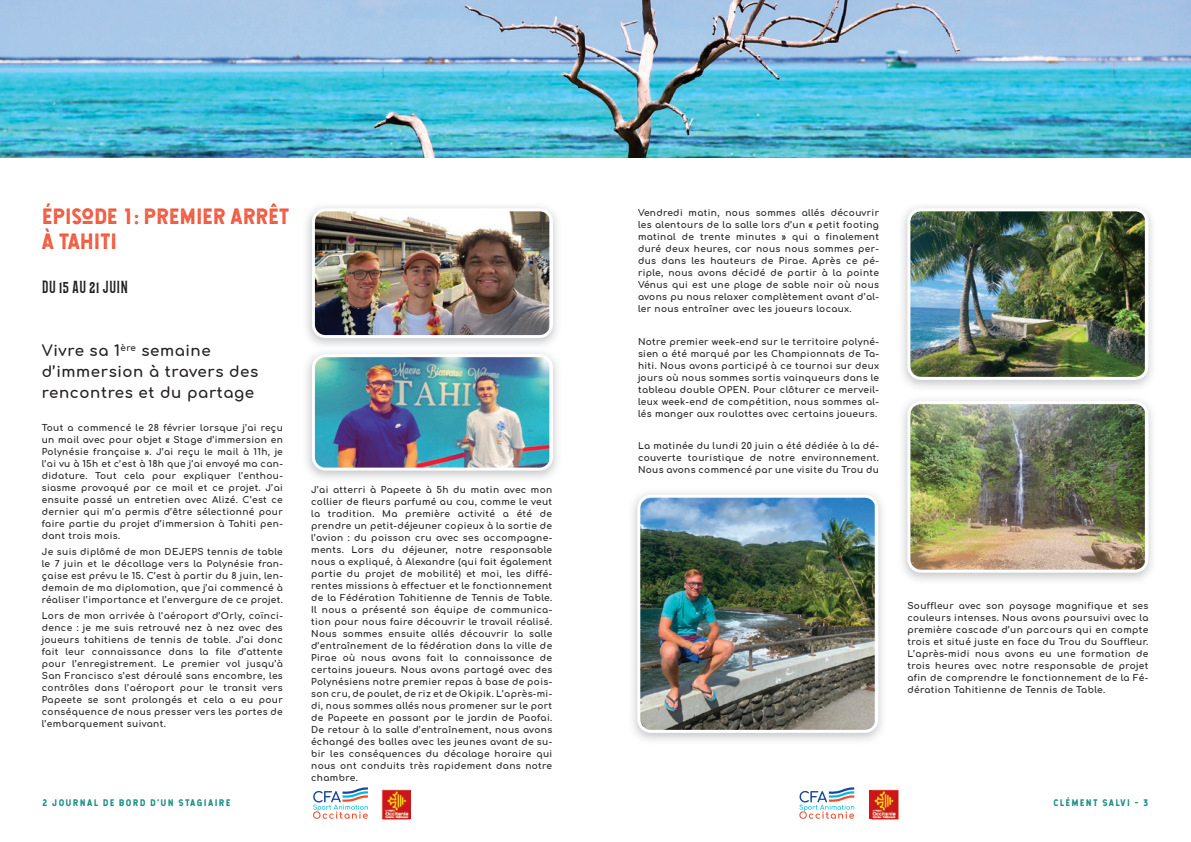
<style>
.page{position:relative;width:1191px;height:842px;background:#fff}
.page>*{position:absolute;margin:0;border:0;box-sizing:border-box;transform-origin:0 0}
.t1{font:21px/25px "Hansief Rough";letter-spacing:.04em;color:#ef4d2f}
.t2{font:700 15px/21px "Comfortaa";letter-spacing:.04em;color:#231f20}
.t3{font:15px "Barbaro";letter-spacing:.04em;color:#231f20}
.t4{font:700 9px/12px "Comfortaa";letter-spacing:.04em;color:#231f20;text-align:justify}
.t5{font:9px "Hansief Rough";letter-spacing:.2em;color:#008177}
</style>
<div class="page">
<svg style="left:313px;top:787px;width:55px;height:32px"></svg>
<svg style="left:799px;top:787px;width:55px;height:32px"></svg>
<hr style="left:869px;top:791px;width:3px;height:28px;background:#cd151d">
<img style="left:312px;top:208px;width:241px;height:130px">
<img style="left:907px;top:208px;width:241px;height:172px">
<img style="left:637px;top:495px;width:241px;height:238px">
<img style="left:907px;top:401px;width:241px;height:172px">
<img style="left:312px;top:354px;width:241px;height:117px">
<img style="left:0;top:0;width:1191px;height:157px">
<img style="left:381px;top:789px;width:29px;height:30px">
<img style="left:872px;top:789px;width:28px;height:30px">
<h1 class="t1" style="left:43px;top:203px;width:248px">ÉPISODE 1: PREMIER ARRÊT<br>À TAHITI</h1>
<h2 class="t3" style="left:43px;top:277px;width:87px">DU 15 AU 21 JUIN</h2>
<h2 class="t2" style="left:42px;top:338px;width:218px">Vivre sa 1<sup>ère</sup> semaine d’immersion à travers des rencontres et du partage</h2>
<p class="t4" style="left:42px;top:420px;width:242px">Tout a commencé le 28 février lorsque j’ai reçu un mail avec pour objet « Stage d’immersion en Polynésie française ». J’ai reçu le mail à 11h, je l’ai vu à 15h et c’est à 18h que j’ai envoyé ma can&shy;didature. Tout cela pour expliquer l’enthou&shy;siasme provoqué par ce mail et ce projet. J’ai ensuite passé un entretien avec Alizé. C’est ce dernier qui m’a permis d’être sélectionné pour faire partie du projet d’immersion à Tahiti pen&shy;dant trois mois.</p>
<p class="t4" style="left:42px;top:544px;width:242px">Je suis diplômé de mon DEJEPS tennis de table le 7 juin et le décollage vers la Polynésie fran&shy;çaise est prévu le 15. C’est à partir du 8 juin, len&shy;demain de ma diplomation, que j’ai commencé à réaliser l’importance et l’envergure de ce projet.</p>
<p class="t4" style="left:42px;top:608px;width:242px">Lors de mon arrivée à l’aéroport d’Orly, coïnci&shy;dence : je me suis retrouvé nez à nez avec des joueurs tahitiens de tennis de table. J’ai donc fait leur connaissance dans la file d’attente pour l’enregistrement. Le premier vol jusqu’à San Francisco s’est déroulé sans encombre, les contrôles dans l’aéroport pour le transit vers Papeete se sont prolongés et cela a eu pour conséquence de nous presser vers les portes de l’embarquement suivant.</p>
<p class="t4" style="left:311px;top:482px;width:242px">J’ai atterri à Papeete à 5h du matin avec mon collier de fleurs parfumé au cou, comme le veut la tradition. Ma première activité a été de prendre un petit-déjeuner copieux à la sortie de l’avion : du poisson cru avec ses accompagne&shy;ments. Lors du déjeuner, notre responsable nous a expliqué, à Alexandre (qui fait également partie du projet de mobilité) et moi, les diffé&shy;rentes missions à effectuer et le fonctionnement de la Fédération Tahitienne de Tennis de Table.<br>Il nous a présenté son équipe de communica&shy;tion pour nous faire découvrir le travail réalisé.<br>Nous sommes ensuite allés découvrir la salle d’entraînement de la fédération dans la ville de Pirae où nous avons fait la connaissance de certains joueurs. Nous avons partagé avec des Polynésiens notre premier repas à base de pois&shy;son cru, de poulet, de riz et de Okipik. L’après-mi&shy;di, nous sommes allés nous promener sur le port de Papeete en passant par le jardin de Paofai.<br>De retour à la salle d’entraînement, nous avons échangé des balles avec les jeunes avant de su&shy;bir les conséquences du décalage horaire qui nous ont conduits très rapidement dans notre chambre.</p>
<p class="t4" style="left:638px;top:206px;width:242px">Vendredi matin, nous sommes allés découvrir les alentours de la salle lors d’un « petit footing matinal de trente minutes » qui a finalement duré deux heures, car nous nous sommes per&shy;dus dans les hauteurs de Pirae. Après ce pé&shy;riple, nous avons décidé de partir à la pointe Vénus qui est une plage de sable noir où nous avons pu nous relaxer complètement avant d’al&shy;ler nous entraîner avec les joueurs locaux.</p>
<p class="t4" style="left:638px;top:334px;width:242px">Notre premier week-end sur le territoire polyné&shy;sien a été marqué par les Championnats de Ta&shy;hiti. Nous avons participé à ce tournoi sur deux jours où nous sommes sortis vainqueurs dans le tableau double OPEN. Pour clôturer ce merveil&shy;leux week-end de compétition, nous sommes al&shy;lés manger aux roulottes avec certains joueurs.</p>
<p class="t4" style="left:638px;top:439px;width:242px">La matinée du lundi 20 juin a été dédiée à la dé&shy;couverte touristique de notre environnement.<br>Nous avons commencé par une visite du Trou du</p>
<p class="t4" style="left:907px;top:598px;width:242px">Souffleur avec son paysage magnifique et ses couleurs intenses. Nous avons poursuivi avec la première cascade d’un parcours qui en compte trois et situé juste en face du Trou du Souffleur.<br>L’après-midi nous avons eu une formation de trois heures avec notre responsable de projet afin de comprendre le fonctionnement de la Fé&shy;dération Tahitienne de Tennis de Table.</p>
<p class="t5" style="left:43px;top:797px;width:189px">2 JOURNAL DE BORD D’UN STAGIAIRE</p>
<p class="t5" style="left:1053px;top:797px;width:96px">CLÉMENT SALVI - 3</p>
</div>
